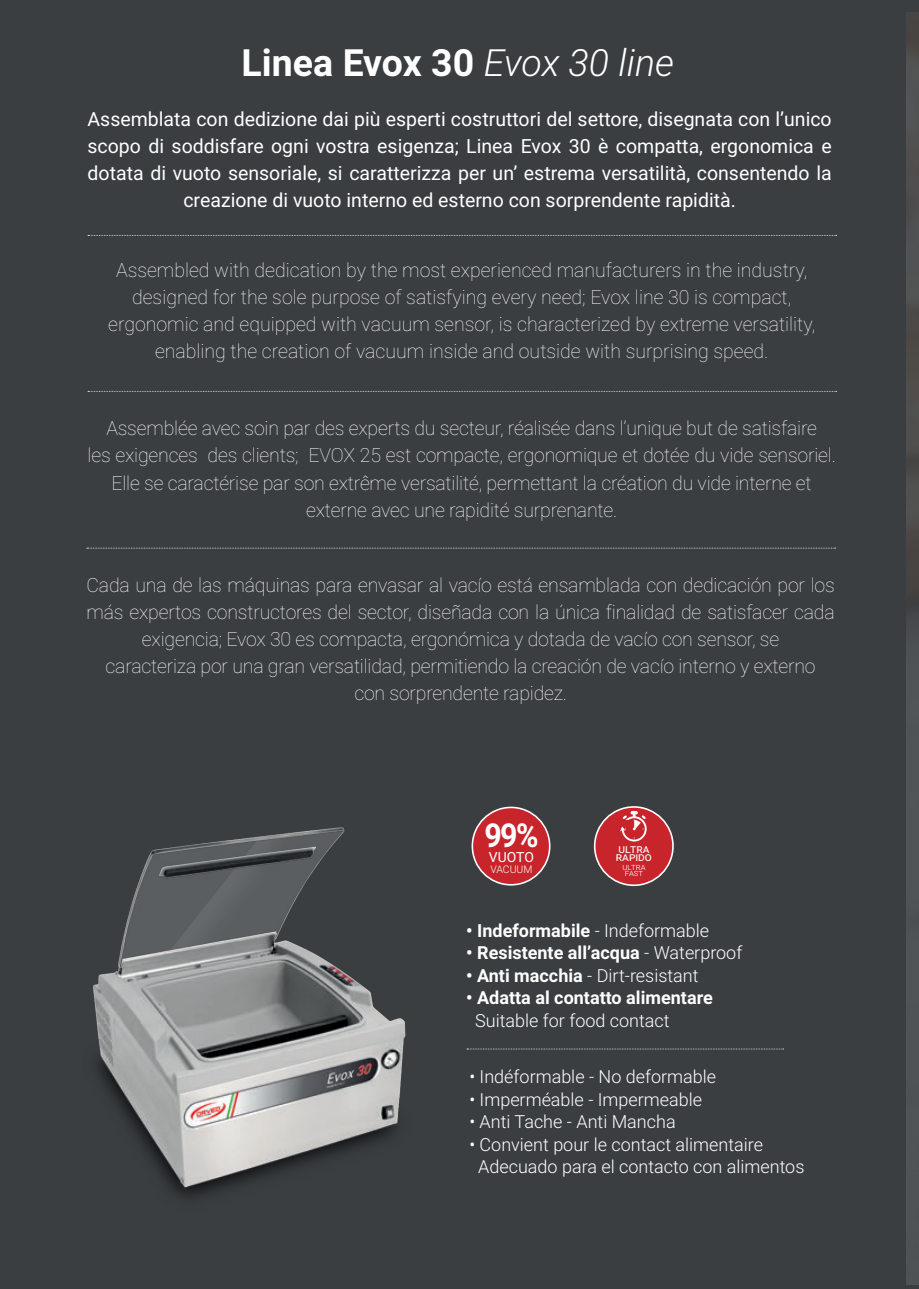
<style>
.page{position:relative;width:919px;height:1289px;background:#fff}
.page>*{position:absolute;margin:0;border:0;box-sizing:border-box;transform-origin:0 0}
.t1{font:700 37.5px "Roboto";color:#fff}
.t2{font:700 33px "Roboto";color:#fff;scale:.92 1}
.t3{font:100 19.5px/27px "Roboto";letter-spacing:-.01em;color:#fff;text-align:center}
.t4{font:19.5px/27px "Roboto";color:#fff;text-align:center}
.t5{font:300 18px/22.5px "Roboto";color:#fff}
.t6{font:700 18px "Roboto";color:#fff}
.t7{font:13.95px "Roboto";letter-spacing:-.005em;color:#fff}
.t8{font:11.85px/8.4px "Roboto";color:#fff}
.t9{font:300 10.5px "Roboto";color:#fff}
.t10{font:300 8.85px/6.8px "Roboto";color:#fff}
.s1{font-weight:300;font-style:italic}
.s2{font-weight:300}
.s3{font-weight:700}
</style>
<div class="page">
<div style="left:0;top:0;width:918px;height:1288px;background:#3a3e40"></div>
<svg style="left:88px;top:235px;width:748px;height:1px"></svg>
<svg style="left:88px;top:391px;width:748px;height:1px"></svg>
<svg style="left:87px;top:547px;width:748px;height:1px"></svg>
<svg style="left:467px;top:1048px;width:316px;height:1px"></svg>
<img style="left:93px;top:827px;width:313px;height:370px">
<div style="left:594px;top:807px;width:79px;height:78px;background:#c8242b;border-radius:50%"></div>
<div style="left:594px;top:806px;width:79px;height:80px;border:2px solid #fff;border-radius:50%"></div>
<svg style="left:620px;top:811px;width:26px;height:30px"></svg>
<div style="left:472px;top:807px;width:77px;height:77px;background:#c8242b;border-radius:50%"></div>
<div style="left:471px;top:806px;width:79px;height:79px;border:2px solid #fff;border-radius:50%"></div>
<svg style="left:906px;top:12px;width:12px;height:1273px;background:#4e4f50"></svg>
<h1 class="t1" style="left:241px;top:36px;width:434px">Linea Evox 30 <span class="s1">Evox 30 line</span></h1>
<p class="t4" style="left:88px;top:105px;width:745px">Assemblata con dedizione dai più esperti costruttori del settore, disegnata con l’unico scopo di soddisfare ogni vostra esigenza; Linea Evox 30 è compatta, ergonomica e dotata di vuoto sensoriale, si caratterizza per un’ estrema versatilità, consentendo la creazione di vuoto interno ed esterno con sorprendente rapidità.</p>
<p class="t3" style="left:108px;top:256px;width:708px">Assembled with dedication by the most experienced manufacturers in the industry, designed for the sole purpose of satisfying every need; Evox line 30 is compact, ergonomic and equipped with vacuum sensor, is characterized by extreme versatility, enabling the creation of vacuum inside and outside with surprising speed.</p>
<p class="t3" style="left:88px;top:414px;width:749px">Assemblée avec soin par des experts du secteur, réalisée dans l’unique but de satisfaire<br>les exigences des clients; EVOX 25 est compacte, ergonomique et dotée du vide sensoriel.<br>Elle se caractérise par son extrême versatilité, permettant la création du vide interne et externe avec une rapidité surprenante.</p>
<p class="t3" style="left:86px;top:571px;width:749px">Cada una de las máquinas para envasar al vacío está ensamblada con dedicación por los más expertos constructores del sector, diseñada con la única finalidad de satisfacer cada exigencia; Evox 30 es compacta, ergonómica y dotada de vacío con sensor, se<br>caracteriza por una gran versatilidad, permitiendo la creación de vacío interno y externo<br>con sorprendente rapidez.</p>
<h2 class="t2" style="left:484px;top:811px;width:61px">99%</h2>
<p class="t7" style="left:489px;top:847px;width:47px">VUOTO</p>
<p class="t9" style="left:490px;top:861px;width:44px">VACUU M</p>
<p class="t8" style="left:616px;top:843px;width:37px">Ultra<br>Rapido</p>
<p class="t10" style="left:622px;top:862px;width:25px">ULTRA<br>FAST</p>
<p class="t6" style="left:466px;top:917px;width:244px">• Indeformabile <span class="s2">- I ndeformable</span></p>
<p class="t6" style="left:466px;top:940px;width:278px">• Resistente all’acqua <span class="s2">- Waterproof</span></p>
<p class="t5" style="left:466px;top:963px;width:234px"><span class="s3">• Anti macchia</span> - Dirt-resistant</p>
<p class="t6" style="left:466px;top:985px;width:248px">• Adatta al contatto alimentare</p>
<p class="t5" style="left:475px;top:1008px;width:196px">Suitable for food contact</p>
<p class="t5" style="left:469px;top:1065px;width:248px">• Indéformable - No deformable</p>
<p class="t5" style="left:469px;top:1087px;width:234px">• Imperméable - Impermeable</p>
<p class="t5" style="left:469px;top:1110px;width:208px">• Anti Tache - Anti Mancha</p>
<p class="t5" style="left:478px;top:1132px;width:328px;text-indent:-9px">• Convient pour le contact alimentaire<br>Adecuado para el contacto con alimentos</p>
</div>
